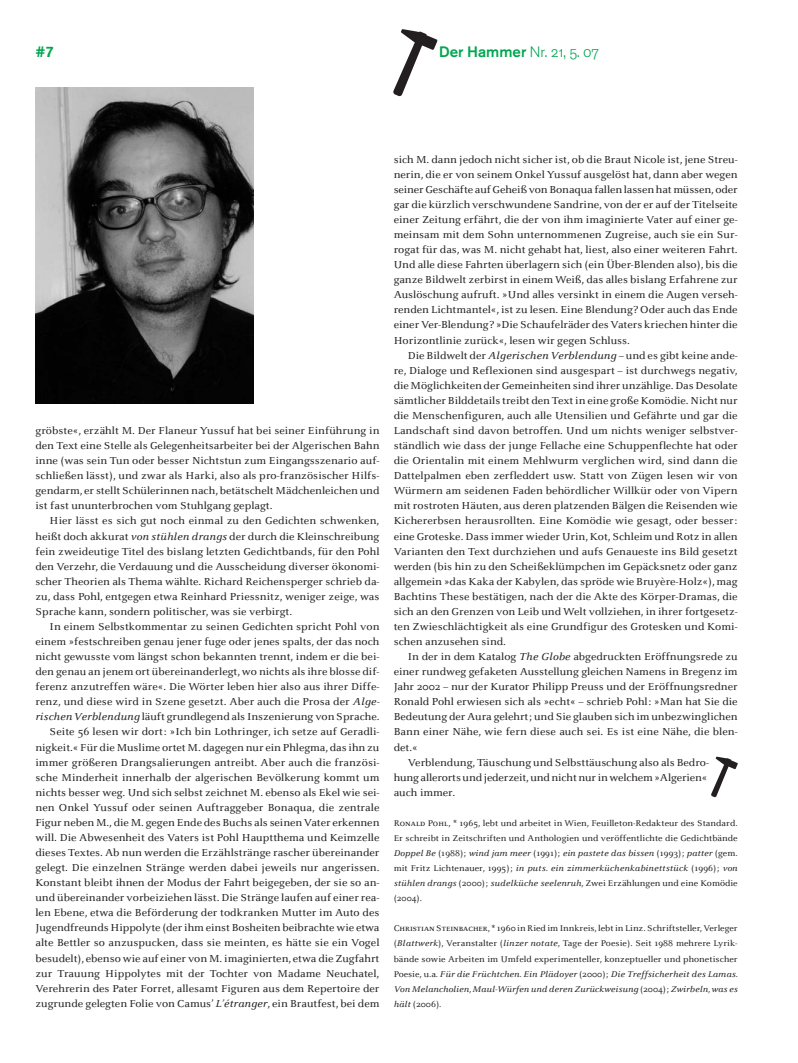
<style>
.page{position:relative;width:798px;height:1063px;background:#fff}
.page>*{position:absolute;margin:0;border:0;box-sizing:border-box;transform-origin:0 0}
.t1{font:15px "Akzidenz Grotesk BE Light Os F";color:#00a650}
.t2{font:500 15px "Akzidenz Grotesk BE";color:#00a650}
.t3{font:10.62px/15.1px "Celeste Small Text";color:#231f20;text-align:justify}
.t4{font:8.75px/15.1px "Celeste Small Text";letter-spacing:.005em;color:#231f20;text-align:justify}
.s1{font-family:"Akzidenz Grotesk BE";font-weight:500}
.s2{font-style:italic}
.s3{font-family:"Celeste Small Text Caps"}
</style>
<div class="page">
<svg style="left:393px;top:29px;width:45px;height:68px"></svg>
<svg style="left:711px;top:756px;width:27px;height:42px"></svg>
<img style="left:35px;top:87px;width:218px;height:317px">
<h1 class="t2" style="left:35px;top:47px;width:20px">#7</h1>
<h1 class="t1" style="left:439px;top:47px;width:161px"><span class="s1">Der Hammer</span> Nr. 21, 5. 07</h1>
<p class="t3" style="left:35px;top:424px;width:345px">gröbste«, erzählt M. Der Flaneur Yussuf hat bei seiner Einführung in den Text eine Stelle als Gelegenheitsarbeiter bei der Algerischen Bahn inne (was sein Tun oder besser Nichtstun zum Eingangsszenario auf&shy;schließen lässt), und zwar als Harki, also als pro-französischer Hilfs&shy;gendarm, er stellt Schülerinnen nach, betätschelt Mädchenleichen und ist fast ununterbrochen vom Stuhlgang geplagt.</p>
<p class="t3" style="left:35px;top:515px;width:345px;text-indent:14px">Hier lässt es sich gut noch einmal zu den Gedichten schwenken, heißt doch akkurat <span class="s2">von stühlen drangs</span> der durch die Kleinschreibung fein zweideutige Titel des bislang letzten Gedichtbands, für den Pohl den Verzehr, die Verdauung und die Ausscheidung diverser ökonomi&shy;scher Theorien als Thema wählte. Richard Reichensperger schrieb da&shy;zu, dass Pohl, entgegen etwa Reinhard Priessnitz, weniger zeige, was Sprache kann, sondern politischer, was sie verbirgt.</p>
<p class="t3" style="left:35px;top:620px;width:345px;text-align:right">In einem Selbstkommentar zu seinen Gedichten spricht Pohl von einem »festschreiben genau jener fuge oder jenes spalts, der das noch nicht gewusste vom längst schon bekannten trennt, indem er die bei&shy;den genau an jenem ort übereinanderlegt, wo nichts als ihre blosse dif&shy;ferenz anzutreffen wäre«. Die Wörter leben hier also aus ihrer Diffe&shy;renz, und diese wird in Szene gesetzt. Aber auch die Prosa der <span class="s2">Alge&shy;rischen Verblendung</span> läuft grundlegend als Inszenierung von Sprache.<br>Seite 56 lesen wir dort: »Ich bin Lothringer, ich setze auf Geradli&shy;nigkeit.« Für die Muslime ortet M. dagegen nur ein Phlegma, das ihn zu immer größeren Drangsalierungen antreibt. Aber auch die französi&shy;sche Minderheit innerhalb der algerischen Bevölkerung kommt um nichts besser weg. Und sich selbst zeichnet M. ebenso als Ekel wie sei&shy;nen Onkel Yussuf oder seinen Auftraggeber Bonaqua, die zentrale Figur neben M., die M. gegen Ende des Buchs als seinen Vater erkennen will. Die Abwesenheit des Vaters ist Pohl Hauptthema und Keimzelle dieses Textes. Ab nun werden die Erzählstränge rascher übereinander gelegt. Die einzelnen Stränge werden dabei jeweils nur angerissen.<br>Konstant bleibt ihnen der Modus der Fahrt beigegeben, der sie so an&shy;und übereinander vorbeiziehen lässt. Die Stränge laufen auf einer rea&shy;len Ebene, etwa die Beförderung der todkranken Mutter im Auto des Jugendfreunds Hippolyte (der ihm einst Bosheiten beibrachte wie etwa alte Bettler so anzuspucken, dass sie meinten, es hätte sie ein Vogel besudelt), ebenso wie auf einer von M. imaginierten, etwa die Zugfahrt zur Trauung Hippolytes mit der Tochter von Madame Neuchatel, Verehrerin des Pater Forret, allesamt Figuren aus dem Repertoire der zugrunde gelegten Folie von Camus’ <span class="s2">L’étranger</span>, ein Brautfest, bei dem</p>
<p class="t3" style="left:393px;top:153px;width:345px">sich M. dann jedoch nicht sicher ist, ob die Braut Nicole ist, jene Streu&shy;nerin, die er von seinem Onkel Yussuf ausgelöst hat, dann aber wegen seiner Geschäfte auf Geheiß von Bonaqua fallen lassen hat müssen,oder gar die kürzlich verschwundene Sandrine, von der er auf der Titelseite einer Zeitung erfährt, die der von ihm imaginierte Vater auf einer ge&shy;meinsam mit dem Sohn unternommenen Zugreise, auch sie ein Sur&shy;rogat für das, was M. nicht gehabt hat, liest, also einer weiteren Fahrt.<br>Und alle diese Fahrten überlagern sich (ein Über-Blenden also), bis die ganze Bildwelt zerbirst in einem Weiß, das alles bislang Erfahrene zur Auslöschung aufruft. »Und alles versinkt in einem die Augen verseh&shy;renden Lichtmantel«, ist zu lesen. Eine Blendung? Oder auch das Ende einer Ver-Blendung? »Die Schaufelräder des Vaters kriechen hinter die Horizontlinie zurück«, lesen wir gegen Schluss.</p>
<p class="t3" style="left:393px;top:349px;width:345px;text-indent:14px">Die Bildwelt der <span class="s2">Algerischen Verblendung</span> – und es gibt keine ande&shy;re, Dialoge und Reflexionen sind ausgespart – ist durchwegs negativ, die Möglichkeiten der Gemeinheiten sind ihrer unzählige. Das Desolate sämtlicher Bilddetails treibt den Text in eine große Komödie. Nicht nur die Menschenfiguren, auch alle Utensilien und Gefährte und gar die Landschaft sind davon betroffen. Und um nichts weniger selbstver&shy;ständlich wie dass der junge Fellache eine Schuppenflechte hat oder die Orientalin mit einem Mehlwurm verglichen wird, sind dann die Dattelpalmen eben zerfleddert usw. Statt von Zügen lesen wir von Würmern am seidenen Faden behördlicher Willkür oder von Vipern mit rostroten Häuten, aus deren platzenden Bälgen die Reisenden wie Kichererbsen herausrollten. Eine Komödie wie gesagt, oder besser: eine Groteske. Dass immer wieder Urin, Kot, Schleim und Rotz in allen Varianten den Text durchziehen und aufs Genaueste ins Bild gesetzt werden (bis hin zu den Scheißeklümpchen im Gepäcksnetz oder ganz allgemein »das Kaka der Kabylen, das spröde wie Bruyère-Holz«), mag Bachtins These bestätigen, nach der die Akte des Körper-Dramas, die sich an den Grenzen von Leib und Welt vollziehen, in ihrer fortgesetz&shy;ten Zwieschlächtigkeit als eine Grundfigur des Grotesken und Komi&shy;schen anzusehen sind.</p>
<p class="t3" style="left:407px;top:650px;width:331px">In der in dem Katalog <span class="s2">The Globe</span> abgedruckten Eröffnungsrede zu</p>
<p class="t3" style="left:393px;top:665px;width:345px">einer rundweg gefaketen Ausstellung gleichen Namens in Bregenz im</p>
<p class="t3" style="left:393px;top:680px;width:345px">Jahr 2002 – nur der Kurator Philipp Preuss und der Eröffnungsredner</p>
<p class="t3" style="left:393px;top:696px;width:345px">Ronald Pohl erwiesen sich als »echt« – schrieb Pohl: »Man hat Sie die</p>
<p class="t3" style="left:393px;top:711px;width:345px">Bedeutung der Aura gelehrt; und Sie glauben sich im unbezwinglichen</p>
<p class="t3" style="left:393px;top:726px;width:345px">Bann einer Nähe, wie fern diese auch sei. Es ist eine Nähe, die blen-</p>
<p class="t3" style="left:393px;top:741px;width:25px">det.«</p>
<p class="t3" style="left:407px;top:756px;width:302px">Verblendung, Täuschung und Selbsttäuschung also als Bedro-</p>
<p class="t3" style="left:393px;top:771px;width:315px">hung allerorts und jederzeit,und nicht nur in welchem »Algerien«</p>
<p class="t3" style="left:393px;top:786px;width:63px">auch immer.</p>
<p class="t4" style="left:393px;top:817px;width:345px"><span class="s3">Ronald Pohl,</span> * 1965, lebt und arbeitet in Wien, Feuilleton-Redakteur des Standard.<br>Er schreibt in Zeitschriften und Anthologien und veröffentlichte die Gedichtbände <span class="s2">Doppel Be</span> (1988); <span class="s2">wind jam meer</span> (1991); <span class="s2">ein pastete das bissen</span> (1993); <span class="s2">patter</span> (gem. mit Fritz Lichtenauer, 1995); <span class="s2">in puts. ein zimmerküchenkabinettstück</span> (1996); <span class="s2">von stühlen drangs</span> (2000); <span class="s2">sudelküche seelenruh,</span> Zwei Erzählungen und eine Komödie (2004).</p>
<p class="t4" style="left:393px;top:922px;width:345px"><span class="s3">Christian Steinbacher</span>, * 1960 in Ried im Innkreis, lebt in Linz. Schriftsteller,Verleger (<span class="s2">Blattwerk</span>), Veranstalter (<span class="s2">linzer notate</span>, Tage der Poesie). Seit 1988 mehrere Lyrik&shy;bände sowie Arbeiten im Umfeld experimenteller, konzeptueller und phonetischer Poesie, u.a<span class="s2">. Für die Früchtchen. Ein Plädoyer</span> (2000); <span class="s2">Die Treffsicherheit des Lamas.<br>Von Melancholien, Maul-Würfen und deren Zurückweisung</span> (2004); <span class="s2">Zwirbeln, was es hält</span> (2006).</p>
</div>
